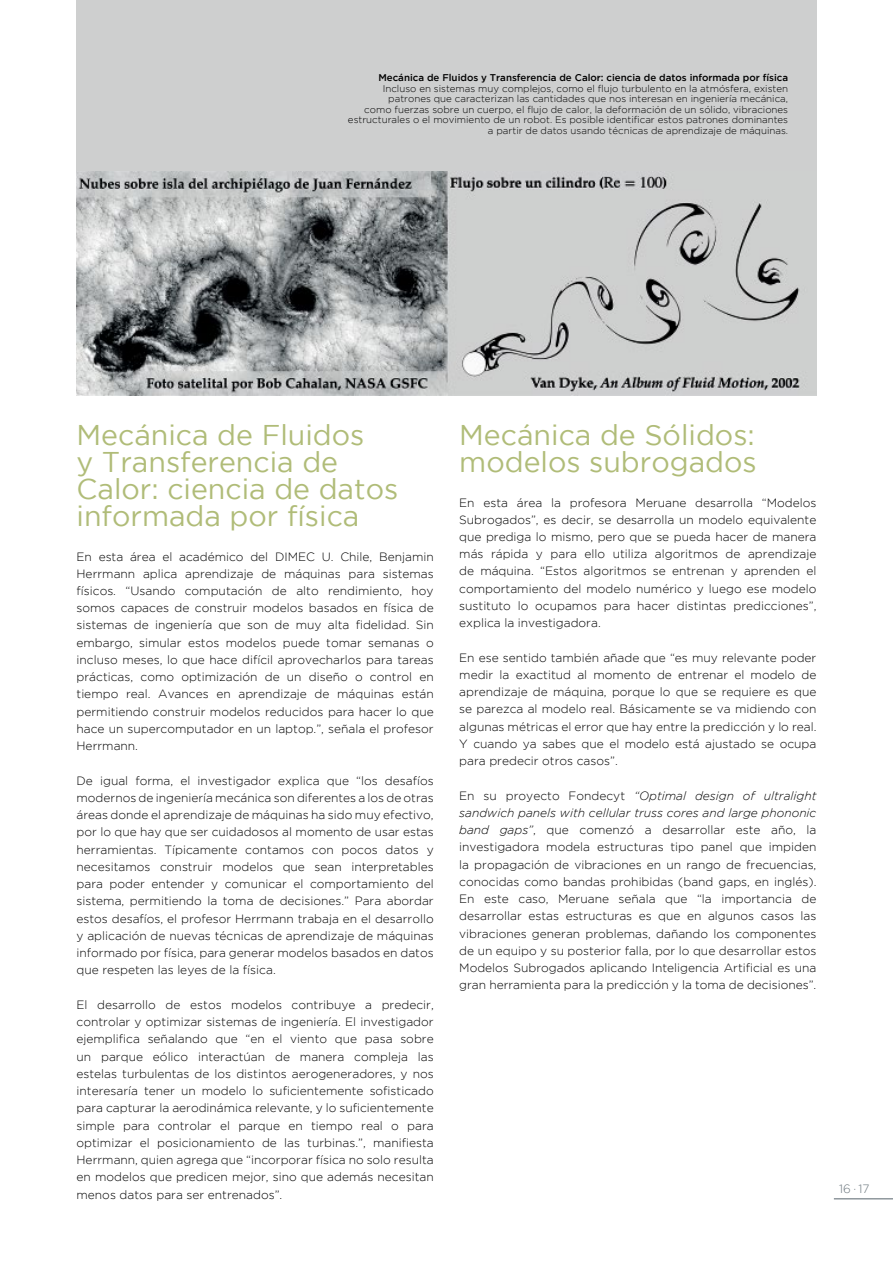
<style>
.page{position:relative;width:893px;height:1263px;background:#fff}
.page>*{position:absolute;margin:0;border:0;box-sizing:border-box;transform-origin:0 0}
.t1{font:28.5px/27px "Gotham";color:#b0bc78}
.t2{font:300 12px/17.2px "Gotham";color:#000;text-align:justify}
.t3{font:300 12px "Gotham";color:#6a757c}
.t4{font:300 9.75px/10.5px "Gotham";color:#000;text-align:right}
.t5{font:500 9.75px "Gotham";color:#000}
.s1{font-style:italic}
</style>
<div class="page">
<hr style="left:834px;top:1198px;width:59px;height:1px;background:#6a757c">
<div style="left:76px;top:0;width:740px;height:395px;background:#cecfcf"></div>
<img style="left:77px;top:171px;width:740px;height:224px">
<p class="t5" style="left:378px;top:72px;width:411px">Mecánica de Fluidos y Transferencia de Calor: ciencia de datos informada por física</p>
<p class="t4" style="left:348px;top:83px;width:442px">Incluso en sistemas muy complejos, como el flujo turbulento en la atmósfera, existen patrones que caracterizan las cantidades que nos interesan en ingeniería mecánica,<br>como fuerzas sobre un cuerpo, el flujo de calor, la deformación de un sólido, vibraciones estructurales o el movimiento de un robot. Es posible identificar estos patrones dominantes a partir de datos usando técnicas de aprendizaje de máquinas.</p>
<h1 class="t1" style="left:77px;top:421px;width:323px">Mecánica de Fluidos<br>y Transferencia de<br>Calor: ciencia de datos informada por física</h1>
<p class="t2" style="left:77px;top:547px;width:359px">En esta área el académico del DIMEC U. Chile, Benjamin Herrmann aplica aprendizaje de máquinas para sistemas físicos. “Usando computación de alto rendimiento, hoy somos capaces de construir modelos basados en física de sistemas de ingeniería que son de muy alta fidelidad. Sin embargo, simular estos modelos puede tomar semanas o incluso meses, lo que hace difícil aprovecharlos para tareas prácticas, como optimización de un diseño o control en tiempo real. Avances en aprendizaje de máquinas están permitiendo construir modelos reducidos para hacer lo que hace un supercomputador en un laptop.”, señala el profesor Herrmann.</p>
<p class="t2" style="left:77px;top:772px;width:359px">De igual forma, el investigador explica que “los desafíos modernos de ingeniería mecánica son diferentes a los de otras áreas donde el aprendizaje de máquinas ha sido muy efectivo, por lo que hay que ser cuidadosos al momento de usar estas herramientas. Típicamente contamos con pocos datos y necesitamos construir modelos que sean interpretables para poder entender y comunicar el comportamiento del sistema, permitiendo la toma de decisiones.” Para abordar estos desafíos, el profesor Herrmann trabaja en el desarrollo y aplicación de nuevas técnicas de aprendizaje de máquinas informado por física, para generar modelos basados en datos que respeten las leyes de la física.</p>
<p class="t2" style="left:77px;top:996px;width:359px">El desarrollo de estos modelos contribuye a predecir, controlar y optimizar sistemas de ingeniería. El investigador ejemplifica señalando que “en el viento que pasa sobre un parque eólico interactúan de manera compleja las estelas turbulentas de los distintos aerogeneradores, y nos interesaría tener un modelo lo suficientemente sofisticado para capturar la aerodinámica relevante, y lo suficientemente simple para controlar el parque en tiempo real o para optimizar el posicionamiento de las turbinas.”, manifiesta Herrmann, quien agrega que “incorporar física no solo resulta en modelos que predicen mejor, sino que además necesitan menos datos para ser entrenados”.</p>
<h1 class="t1" style="left:459px;top:421px;width:299px">Mecánica de Sólidos: modelos subrogados</h1>
<p class="t2" style="left:459px;top:493px;width:359px">En esta área la profesora Meruane desarrolla “Modelos Subrogados”, es decir, se desarrolla un modelo equivalente que prediga lo mismo, pero que se pueda hacer de manera más rápida y para ello utiliza algoritmos de aprendizaje de máquina. “Estos algoritmos se entrenan y aprenden el comportamiento del modelo numérico y luego ese modelo sustituto lo ocupamos para hacer distintas predicciones”, explica la investigadora.</p>
<p class="t2" style="left:459px;top:649px;width:359px">En ese sentido también añade que “es muy relevante poder medir la exactitud al momento de entrenar el modelo de aprendizaje de máquina, porque lo que se requiere es que se parezca al modelo real. Básicamente se va midiendo con algunas métricas el error que hay entre la predicción y lo real.<br>Y cuando ya sabes que el modelo está ajustado se ocupa para predecir otros casos”.</p>
<p class="t2" style="left:459px;top:787px;width:359px">En su proyecto Fondecyt <span class="s1">“Optimal design of ultralight sandwich panels with cellular truss cores and large phononic band gaps”</span>, que comenzó a desarrollar este año, la investigadora modela estructuras tipo panel que impiden la propagación de vibraciones en un rango de frecuencias, conocidas como bandas prohibidas (band gaps, en inglés).<br>En este caso, Meruane señala que “la importancia de desarrollar estas estructuras es que en algunos casos las vibraciones generan problemas, dañando los componentes de un equipo y su posterior falla, por lo que desarrollar estos Modelos Subrogados aplicando Inteligencia Artificial es una gran herramienta para la predicción y la toma de decisiones”.</p>
<p class="t3" style="left:839px;top:1182px;width:32px">16·17</p>
</div>
